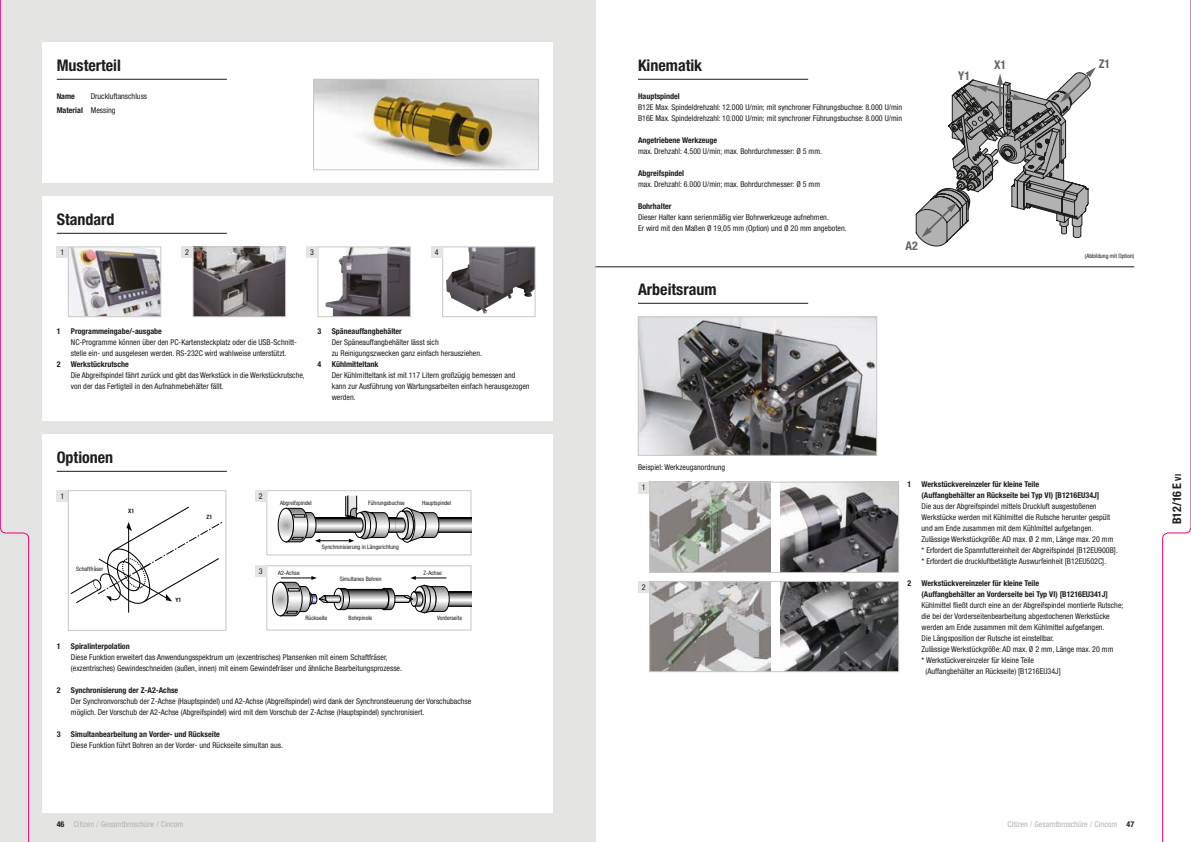
<style>
.page{position:relative;width:1191px;height:842px;background:#fff}
.page>*{position:absolute;margin:0;border:0;box-sizing:border-box;transform-origin:0 0}
.t1{font:700 condensed 16px "Helvetica Neue LT Std";color:#1d1d1b}
.t2{font:700 condensed 12px "Helvetica Neue LT Std";color:#1d1d1b}
.t3{font:700 condensed 12px "Helvetica Neue LT Std";color:#646463}
.t4{font:condensed 8px/11px "Helvetica Neue LT Std";color:#1d1d1b}
.t5{font:700 condensed 8px/11px "Helvetica Neue LT Std";color:#1d1d1b}
.t6{font:condensed 8px "Helvetica Neue LT Std";letter-spacing:.01em;color:#b2b2b2}
.t7{font:condensed 6px "Helvetica Neue LT Std";color:#1d1d1b}
.t8{font:700 condensed 6px "Helvetica Neue LT Std";color:#1d1d1b}
.s1{font-weight:700}
.s2{font-size:8.4px}
</style>
<div class="page">
<div style="left:0;top:0;width:595px;height:842px;background:#e4e4e3"></div>
<div style="left:43px;top:43px;width:510px;height:140px;background:#fff"></div>
<div style="left:43px;top:435px;width:510px;height:378px;background:#fff"></div>
<div style="left:43px;top:197px;width:510px;height:224px;background:#fff"></div>
<hr style="left:595px;top:267px;width:539px;height:1px;background:#1d1d1b">
<img style="left:70px;top:249px;width:89px;height:66px">
<div style="left:68px;top:247px;width:93px;height:70px;border:1px solid #c7c7c6"></div>
<img style="left:195px;top:249px;width:89px;height:66px">
<div style="left:193px;top:247px;width:93px;height:70px;border:1px solid #c7c7c6"></div>
<img style="left:326px;top:249px;width:82px;height:66px">
<div style="left:317px;top:247px;width:93px;height:70px;border:1px solid #c7c7c6"></div>
<img style="left:446px;top:249px;width:87px;height:65px">
<div style="left:442px;top:247px;width:93px;height:70px;border:1px solid #c7c7c6"></div>
<div style="left:57px;top:247px;width:11px;height:11px;background:#e4e4e3"></div>
<div style="left:181px;top:247px;width:12px;height:11px;background:#e4e4e3"></div>
<div style="left:306px;top:247px;width:11px;height:11px;background:#e4e4e3"></div>
<div style="left:431px;top:247px;width:11px;height:11px;background:#e4e4e3"></div>
<img style="left:315px;top:81px;width:222px;height:87px">
<div style="left:313px;top:79px;width:226px;height:91px;border:1px solid #c7c7c6"></div>
<svg style="left:915px;top:67px;width:181px;height:179px"></svg>
<svg style="left:638px;top:316px;width:239px;height:140px"></svg>
<div style="left:638px;top:482px;width:11px;height:11px;background:#e4e4e3"></div>
<div style="left:638px;top:581px;width:11px;height:11px;background:#e4e4e3"></div>
<svg style="left:649px;top:482px;width:250px;height:91px"></svg>
<svg style="left:649px;top:581px;width:250px;height:91px"></svg>
<div style="left:266px;top:566px;width:205px;height:64px;border:1px solid #c7c7c6"></div>
<div style="left:266px;top:490px;width:205px;height:65px;border:1px solid #c7c7c6"></div>
<div style="left:57px;top:490px;width:11px;height:12px;background:#e4e4e3"></div>
<div style="left:255px;top:490px;width:11px;height:12px;background:#e4e4e3"></div>
<div style="left:255px;top:566px;width:11px;height:11px;background:#e4e4e3"></div>
<hr style="left:128px;top:525px;width:1px;height:88px;background:#030305">
<svg style="left:70px;top:506px;width:152px;height:101px"></svg>
<div style="left:68px;top:490px;width:158px;height:141px;border:1px solid #c7c7c6"></div>
<svg style="left:278px;top:496px;width:193px;height:47px"></svg>
<hr style="left:318px;top:540px;width:32px;height:1px;background:#030305">
<svg style="left:272px;top:576px;width:199px;height:40px"></svg>
<svg style="left:1162px;top:0;width:29px;height:842px"></svg>
<svg style="left:0;top:0;width:29px;height:842px"></svg>
<hr style="left:57px;top:79px;width:170px;height:1px;background:#1d1d1b">
<hr style="left:638px;top:79px;width:170px;height:1px;background:#1d1d1b">
<hr style="left:638px;top:303px;width:170px;height:1px;background:#1d1d1b">
<hr style="left:57px;top:233px;width:170px;height:1px;background:#1d1d1b">
<hr style="left:57px;top:471px;width:170px;height:1px;background:#1d1d1b">
<h1 class="t1" style="left:57px;top:55px;width:66px">Musterteil</h1>
<h1 class="t1" style="left:638px;top:55px;width:66px">Kinematik</h1>
<p class="t4" style="left:57px;top:89px;width:92px;line-height:13.8px;text-indent:34px">Druckluftanschluss<br><span class="s1">Material</span> Messing</p>
<p class="t5" style="left:57px;top:90px;width:20px">Name</p>
<h1 class="t1" style="left:57px;top:209px;width:59px">Standard</h1>
<p class="t4" style="left:60px;top:247px;width:5px">1</p>
<p class="t4" style="left:185px;top:247px;width:5px">2</p>
<p class="t4" style="left:310px;top:247px;width:5px">3</p>
<p class="t4" style="left:435px;top:247px;width:5px">4</p>
<p class="t5" style="left:57px;top:325px;width:5px">1</p>
<p class="t5" style="left:71px;top:325px;width:93px">Programmeingabe/-ausgabe</p>
<p class="t4" style="left:71px;top:336px;width:227px">NC-Programme können über den PC-Kartensteckplatz oder die USB-Schnitt&shy;stelle ein- und ausgelesen werden. RS-232C wird wahlweise unterstützt.</p>
<p class="t5" style="left:57px;top:358px;width:5px">2</p>
<p class="t5" style="left:71px;top:358px;width:59px">Werkstückrutsche</p>
<p class="t4" style="left:71px;top:369px;width:235px">Die Abgreifspindel fährt zurück und gibt das Werkstück in die Werkstückrutsche, von der das Fertigteil in den Aufnahmebehälter fällt.</p>
<p class="t5" style="left:317px;top:325px;width:5px">3</p>
<p class="t5" style="left:332px;top:325px;width:72px">Späneauffangbehälter</p>
<p class="t4" style="left:332px;top:336px;width:152px">Der Späneauffangbehälter lässt sich<br>zu Reinigungszwecken ganz einfach herausziehen.</p>
<p class="t5" style="left:317px;top:358px;width:5px">4</p>
<p class="t5" style="left:332px;top:358px;width:48px">Kühlmitteltank</p>
<p class="t4" style="left:332px;top:369px;width:199px">Der Kühlmitteltank ist mit 117 Litern großzügig bemessen and kann zur Ausführung von Wartungsarbeiten einfach herausgezogen werden.</p>
<h1 class="t1" style="left:57px;top:447px;width:58px">Optionen</h1>
<p class="t5" style="left:638px;top:90px;width:43px">Hauptspindel</p>
<p class="t4" style="left:638px;top:101px;width:266px">B12E Max. Spindeldrehzahl: 12.000 U/min; mit synchroner Führungsbuchse: 8.000 U/min<br>B16E Max. Spindeldrehzahl: 10.000 U/min; mit synchroner Führungsbuchse: 8.000 U/min</p>
<p class="t5" style="left:638px;top:134px;width:81px">Angetriebene Werkzeuge</p>
<p class="t4" style="left:638px;top:145px;width:185px">max. Drehzahl: 4.500 U/min; max. Bohrdurchmesser: Ø 5 mm.</p>
<p class="t5" style="left:638px;top:167px;width:48px">Abgreifspindel</p>
<p class="t4" style="left:638px;top:178px;width:184px">max. Drehzahl: 6.000 U/min; max. Bohrdurchmesser: Ø 5 mm</p>
<p class="t5" style="left:638px;top:200px;width:35px">Bohrhalter</p>
<p class="t4" style="left:638px;top:211px;width:210px">Dieser Halter kann serienmäßig vier Bohrwerkzeuge aufnehmen.<br>Er wird mit den Maßen Ø 19,05 mm (Option) und Ø 20 mm angeboten.</p>
<h1 class="t1" style="left:638px;top:279px;width:80px">Arbeitsraum</h1>
<p class="t4" style="left:638px;top:461px;width:89px">Beispiel: Werkzeuganordnung</p>
<h2 class="t3" style="left:905px;top:239px;width:14px">A2</h2>
<h2 class="t3" style="left:958px;top:68px;width:13px">Y1</h2>
<h2 class="t3" style="left:994px;top:58px;width:14px">X1</h2>
<h2 class="t3" style="left:1098px;top:57px;width:13px">Z1</h2>
<p class="t7" style="left:1085px;top:252px;width:51px">(Abbildung mit Option)</p>
<p class="t4" style="left:60px;top:491px;width:5px">1</p>
<p class="t4" style="left:259px;top:491px;width:5px">2</p>
<p class="t7" style="left:76px;top:565px;width:28px">Schaftfräser</p>
<p class="t8" style="left:128px;top:507px;width:8px">X1</p>
<p class="t8" style="left:206px;top:513px;width:7px">Z1</p>
<p class="t8" style="left:175px;top:596px;width:7px">Y1</p>
<p class="t4" style="left:259px;top:566px;width:5px">3</p>
<p class="t7" style="left:280px;top:499px;width:33px">Abgreifspindel</p>
<p class="t7" style="left:368px;top:499px;width:38px">Führungsbuchse</p>
<p class="t7" style="left:278px;top:569px;width:23px">A2-Achse</p>
<p class="t7" style="left:322px;top:543px;width:78px">Synchronisierung in Längsrichtung</p>
<p class="t7" style="left:340px;top:575px;width:43px">Simultanes Bohren</p>
<p class="t7" style="left:305px;top:615px;width:23px">Rückseite</p>
<p class="t7" style="left:349px;top:615px;width:25px">Bohrpinole</p>
<p class="t7" style="left:422px;top:499px;width:30px">Hauptspindel</p>
<p class="t7" style="left:423px;top:569px;width:20px">Z-Achse</p>
<p class="t7" style="left:437px;top:615px;width:26px">Vorderseite</p>
<p class="t5" style="left:57px;top:640px;width:5px">1</p>
<p class="t5" style="left:71px;top:640px;width:60px">Spiralinterpolation</p>
<p class="t4" style="left:71px;top:651px;width:333px">Diese Funktion erweitert das Anwendungsspektrum um (exzentrisches) Plansenken mit einem Schaftfräser, (exzentrisches) Gewindeschneiden (außen, innen) mit einem Gewindefräser und ähnliche Bearbeitungsprozesse.</p>
<p class="t5" style="left:57px;top:684px;width:5px">2</p>
<p class="t5" style="left:71px;top:684px;width:109px">Synchronisierung der Z-A2-Achse</p>
<p class="t4" style="left:71px;top:695px;width:402px">Der Synchronvorschub der Z-Achse (Hauptspindel) und A2-Achse (Abgreifspindel) wird dank der Synchronsteuerung der Vorschubachse möglich. Der Vorschub der A2-Achse (Abgreifspindel) wird mit dem Vorschub der Z-Achse (Hauptspindel) synchronisiert.</p>
<p class="t5" style="left:57px;top:728px;width:5px">3</p>
<p class="t5" style="left:71px;top:728px;width:150px">Simultanbearbeitung an Vorder- und Rückseite</p>
<p class="t4" style="left:71px;top:739px;width:214px">Diese Funktion führt Bohren an der Vorder- und Rückseite simultan aus.</p>
<p class="t4" style="left:642px;top:482px;width:5px">1</p>
<p class="t4" style="left:642px;top:581px;width:5px">2</p>
<p class="t5" style="left:907px;top:478px;width:5px">1</p>
<p class="t5" style="left:921px;top:478px;width:179px">Werkstückvereinzeler für kleine Teile<br>(Auffangbehälter an Rückseite bei Typ VI) [B1216EU34J]</p>
<p class="t4" style="left:921px;top:500px;width:198px">Die aus der Abgreifspindel mittels Druckluft ausgestoßenen Werkstücke werden mit Kühlmittel die Rutsche herunter gespült und am Ende zusammen mit dem Kühlmittel aufgefangen.<br>Zulässige Werkstückgröße: AD max. Ø 2 mm, Länge max. 20 mm * Erfordert die Spannfuttereinheit der Abgreifspindel [B12EU900B]. * Erfordert die druckluftbetätigte Auswurfeinheit [B12EU502C].</p>
<p class="t5" style="left:907px;top:577px;width:5px">2</p>
<p class="t5" style="left:921px;top:577px;width:188px">Werkstückvereinzeler für kleine Teile<br>(Auffangbehälter an Vorderseite bei Typ VI) [B1216EU341J]</p>
<p class="t4" style="left:921px;top:599px;width:203px">Kühlmittel fließt durch eine an der Abgreifspindel montierte Rutsche;</p>
<p class="t4" style="left:921px;top:610px;width:190px">die bei der Vorderseitenbearbeitung abgestochenen Werkstücke</p>
<p class="t4" style="left:921px;top:621px;width:184px">werden am Ende zusammen mit dem Kühlmittel aufgefangen.</p>
<p class="t4" style="left:921px;top:632px;width:134px">Die Längsposition der Rutsche ist einstellbar.</p>
<p class="t4" style="left:921px;top:643px;width:193px">Zulässige Werkstückgröße: AD max. Ø 2 mm, Länge max. 20 mm</p>
<p class="t4" style="left:921px;top:654px;width:114px">* Werkstückvereinzeler für kleine Teile</p>
<p class="t4" style="left:925px;top:665px;width:137px">(Auffangbehälter an Rückseite) [B1216EU34J]</p>
<p class="t6" style="left:74px;top:820px;width:111px">Citizen / Gesamtbroschüre / Cincom</p>
<p class="t6" style="left:1007px;top:820px;width:111px">Citizen / Gesamtbroschüre / Cincom</p>
<p class="t5" style="left:57px;top:819px;width:9px">46</p>
<p class="t5" style="left:1126px;top:819px;width:9px">47</p>
<h2 class="t2" style="left:1169px;top:524px;width:52px;rotate:-90deg">B12/16 E <span class="s2">vi</span></h2>
</div>
